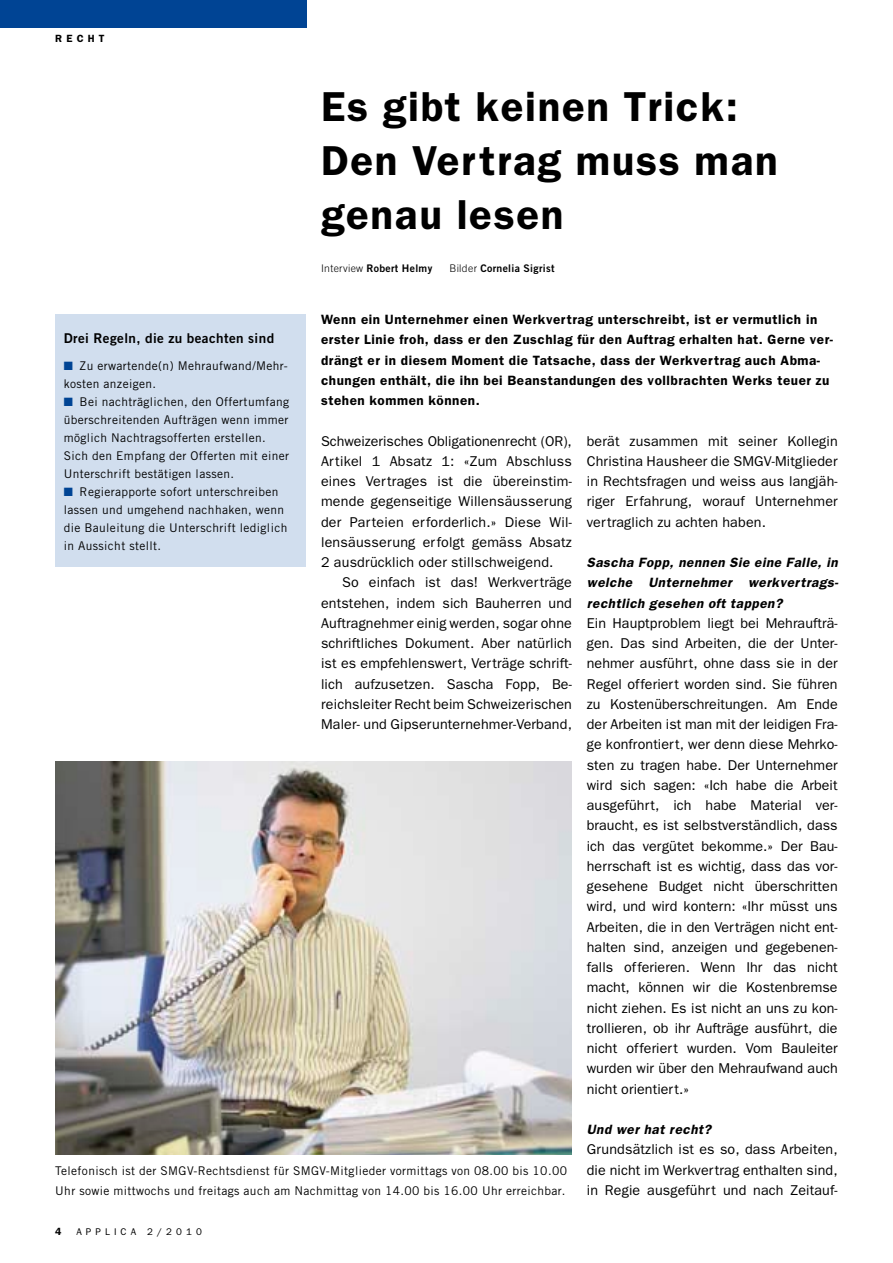
<style>
.page{position:relative;width:893px;height:1263px;background:#fff}
.page>*{position:absolute;margin:0;border:0;box-sizing:border-box;transform-origin:0 0}
.t1{font:600 42px/54px "Franklin Gothic";letter-spacing:.04em;color:#000}
.t2{font:14.25px/20.2px "Franklin Gothic";letter-spacing:.01em;color:#000;text-align:justify}
.t3{font:600 13.5px/20.2px "Franklin Gothic";letter-spacing:.04em;color:#000}
.t4{font:italic 600 13.5px/20.2px "Franklin Gothic";letter-spacing:.04em;color:#000;text-align:justify}
.t5{font:13.5px "Trade Gothic Bold Two";letter-spacing:.03em;color:#000}
.t6{font:12px/18px "Trade Gothic";letter-spacing:.03em;color:#000}
.t7{font:10.5px "Trade Gothic Bold Two";letter-spacing:.03em;color:#000}
.t8{font:600 10.5px "Franklin Gothic";letter-spacing:.4em;color:#000}
.t9{font:9.75px "Franklin Gothic";letter-spacing:.42em;color:#000}
.s1{font-family:"Trade Gothic";font-weight:300}
.s2{color:#004494}
</style>
<div class="page">
<div style="left:0;top:0;width:306px;height:28px;background:#004494"></div>
<img style="left:55px;top:761px;width:517px;height:393px">
<div style="left:55px;top:315px;width:251px;height:252px;background:#d1deee"></div>
<p class="t8" style="left:55px;top:32px;width:51px">recht</p>
<h1 class="t1" style="left:321px;top:79px;width:458px">Es gibt keinen Trick:<br>Den Vertrag muss man genau lesen</h1>
<p class="t7" style="left:321px;top:261px;width:113px"><span class="s1">Interview</span> Robert Helmy</p>
<p class="t7" style="left:449px;top:261px;width:107px"><span class="s1">Bilder</span> Cornelia Sigrist</p>
<p class="t3" style="left:321px;top:309px;width:514px">Wenn ein Unternehmer einen Werkvertrag unterschreibt, ist er vermutlich in erster Linie froh, dass er den Zuschlag für den Auftrag erhalten hat. Gerne ver&shy;drängt er in diesem Moment die Tatsache, dass der Werkvertrag auch Abma&shy;chungen enthält, die ihn bei Beanstandungen des vollbrachten Werks teuer zu stehen kommen können.</p>
<p class="t5" style="left:64px;top:330px;width:212px">Drei Regeln, die zu beachten sind</p>
<p class="t6" style="left:64px;top:356px;width:224px"><span class="s2">■</span> Zu erwartende(n) Mehraufwand/Mehr&shy;kosten anzeigen.</p>
<p class="t6" style="left:64px;top:392px;width:227px"><span class="s2">■</span> Bei nachträglichen, den Offertumfang überschreitenden Aufträgen wenn immer möglich Nachtragsofferten erstellen.<br>Sich den Empfang der Offerten mit einer Unterschrift bestätigen lassen.</p>
<p class="t6" style="left:64px;top:482px;width:225px"><span class="s2">■</span> Regierapporte sofort unterschreiben lassen und umgehend nachhaken, wenn die Bauleitung die Unterschrift lediglich in Aussicht stellt.</p>
<p class="t2" style="left:587px;top:431px;width:252px">berät zusammen mit seiner Kollegin Christina Hausheer die SMGV-Mitglieder in Rechtsfragen und weiss aus langjäh&shy;riger Erfahrung, worauf Unternehmer vertraglich zu achten haben.</p>
<p class="t4" style="left:587px;top:552px;width:253px">Sascha Fopp, nennen Sie eine Falle, in welche Unternehmer werkvertrags&shy;rechtlich gesehen oft tappen?</p>
<p class="t2" style="left:587px;top:613px;width:252px">Ein Hauptproblem liegt bei Mehraufträ&shy;gen. Das sind Arbeiten, die der Unter&shy;nehmer ausführt, ohne dass sie in der Regel offeriert worden sind. Sie führen zu Kostenüberschreitungen. Am Ende der Arbeiten ist man mit der leidigen Fra&shy;ge konfrontiert, wer denn diese Mehrko&shy;sten zu tragen habe. Der Unternehmer wird sich sagen: «Ich habe die Arbeit ausgeführt, ich habe Material ver&shy;braucht, es ist selbstverständlich, dass ich das vergütet bekomme.» Der Bau&shy;herrschaft ist es wichtig, dass das vor&shy;gesehene Budget nicht überschritten wird, und wird kontern: «I hr müsst uns Arbeiten, die in den Verträgen nicht ent&shy;halten sind, anzeigen und gegebenen&shy;falls offerieren. Wenn I hr das nicht macht, können wir die Kostenbremse nicht ziehen. Es ist nicht an uns zu kon&shy;trollieren, ob ihr Aufträge ausführt, die nicht offeriert wurden. Vom Bauleiter wurden wir über den Mehraufwand auch nicht orientiert.»</p>
<p class="t4" style="left:587px;top:1119px;width:126px">Und wer hat recht?</p>
<p class="t2" style="left:587px;top:1139px;width:252px">Grundsätzlich ist es so, dass Arbeiten, die nicht im Werkvertrag enthalten sind, in Regie ausgeführt und nach Zeitauf-</p>
<p class="t2" style="left:321px;top:431px;width:252px">Schweizerisches Obligationenrecht (OR), Artikel 1 Absatz 1: «Zum Abschluss eines Vertrages ist die übereinstim&shy;mende gegenseitige Willensäusserung der Parteien erforderlich.» Diese Wil&shy;lensäusserung erfolgt gemäss Absatz 2 ausdrücklich oder stillschweigend.</p>
<p class="t2" style="left:321px;top:572px;width:252px;text-indent:21px">So einfach ist das! Werkverträge entstehen, indem sich Bauherren und Auftragnehmer einig werden, sogar ohne schriftliches Dokument. Aber natürlich ist es empfehlenswert, Verträge schrift&shy;lich aufzusetzen. Sascha Fopp, Be&shy;reichsleiter Recht beim Schweizerischen Maler- und Gipserunternehmer-Verband,</p>
<p class="t6" style="left:55px;top:1160px;width:513px;line-height:20.2px">Telefonisch ist der SMGV-Rechtsdienst für SMGV-Mitglieder vormittags von 08.00 bis 10.00<br>Uhr sowie mittwochs und freitags auch am Nachmittag von 14.00 bis 16.00 Uhr erreichbar.</p>
<p class="t8" style="left:55px;top:1225px;width:8px">4</p>
<p class="t9" style="left:76px;top:1226px;width:127px">Applica 2/2010</p>
</div>
